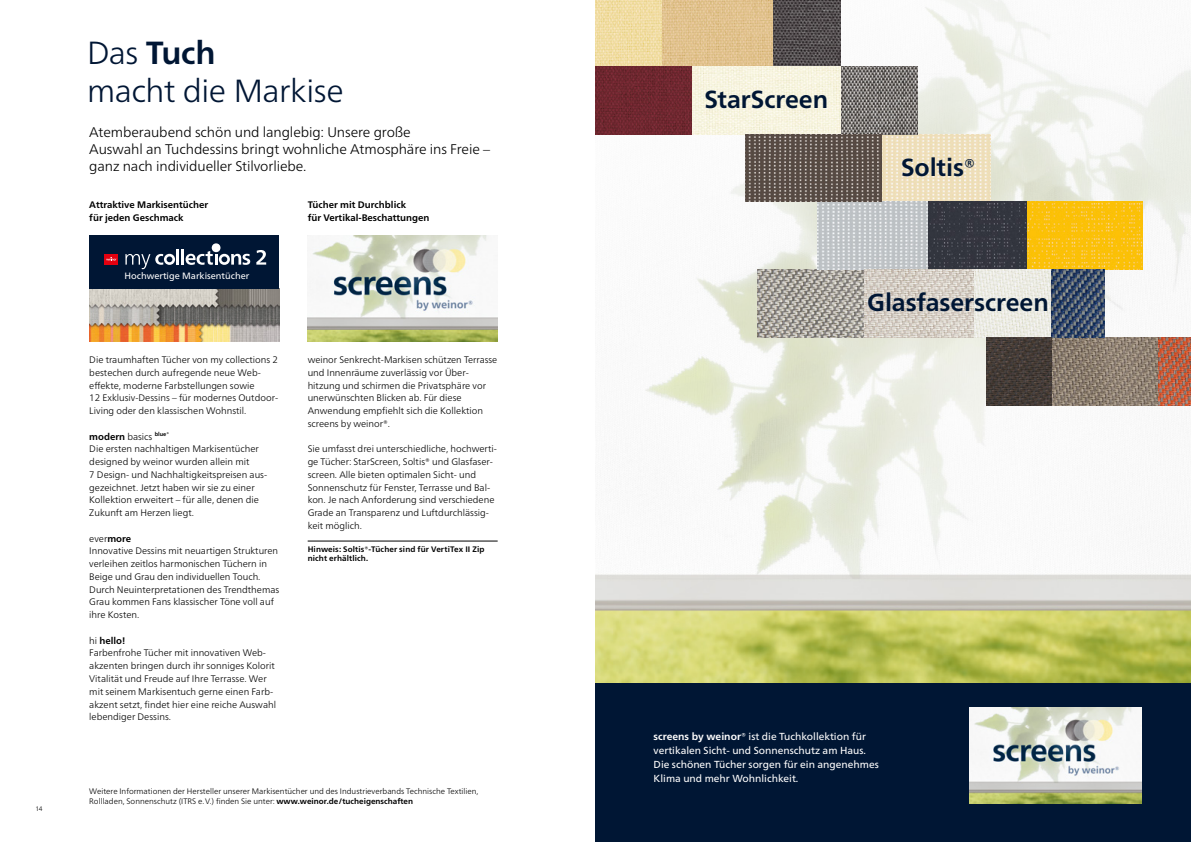
<style>
.page{position:relative;width:1191px;height:842px;background:#fff}
.page>*{position:absolute;margin:0;border:0;box-sizing:border-box;transform-origin:0 0}
.t1{font:300 32px/38.3px "Frutiger Neue LTW1 G";letter-spacing:-.015em;color:#001634}
.t2{font:700 24.6px "Frutiger Neue LTW1 G";letter-spacing:-.005em;color:#001634}
.t3{font:300 14px/17px "Frutiger Neue LTW1 G";letter-spacing:-.01em;color:#000}
.t4{font:10.2px/14.2px "Frutiger Neue LTW1 G";color:#fff}
.t5{font:300 9.5px/12.8px "Frutiger Neue LTW1 G";color:#000}
.t6{font:700 9.5px/12.8px "Frutiger Neue LTW1 G";color:#000}
.t7{font:9.2px "Frutiger Neue LTW1 G";color:#fff}
.t8{font:300 8px/9.9px "Frutiger Neue LTW1 G";color:#000}
.t9{font:700 8px/9.9px "Frutiger Neue LTW1 G";letter-spacing:.015em;color:#000}
.t10{font:300 6.5px "Frutiger Neue LTW1 G";color:#000}
.s1{font-weight:700}
</style>
<div class="page">
<img style="left:595px;top:0;width:596px;height:683px">
<img style="left:745px;top:134px;width:245px;height:68px">
<img style="left:595px;top:0;width:245px;height:66px">
<img style="left:757px;top:270px;width:347px;height:68px">
<img style="left:817px;top:202px;width:326px;height:68px">
<img style="left:595px;top:66px;width:322px;height:68px">
<img style="left:986px;top:338px;width:205px;height:68px">
<div style="left:595px;top:683px;width:596px;height:159px;background:#001634"></div>
<hr style="left:308px;top:541px;width:189px;height:1px;background:#000">
<img style="left:308px;top:235px;width:189px;height:107px">
<img style="left:89px;top:288px;width:190px;height:54px">
<div style="left:89px;top:235px;width:190px;height:53px;background:#001634"></div>
<svg style="left:105px;top:254px;width:13px;height:11px"></svg>
<svg style="left:106px;top:257px;width:10px;height:3px"></svg>
<svg style="left:125px;top:254px;width:50px;height:15px"></svg>
<hr style="left:176px;top:249px;width:3px;height:16px;background:#fff">
<hr style="left:181px;top:249px;width:3px;height:16px;background:#fff">
<div style="left:212px;top:243px;width:8px;height:9px;background:#fff;border-radius:50%"></div>
<svg style="left:186px;top:251px;width:64px;height:14px"></svg>
<svg style="left:256px;top:250px;width:10px;height:15px"></svg>
<img style="left:969px;top:707px;width:172px;height:97px">
<p class="t10" style="left:35px;top:805px;width:9px">14</p>
<h1 class="t1" style="left:87px;top:33px;width:258px">Das <span class="s1">Tuch<br></span>macht die Markise</h1>
<h3 class="t3" style="left:89px;top:123px;width:402px">Atemberaubend schön und langlebig: Unsere große<br>Auswahl an Tuchdessins bringt wohnliche Atmosphäre ins Freie – ganz nach individueller Stilvorliebe.</h3>
<p class="t6" style="left:308px;top:199px;width:123px">Tücher mit Durchblick<br>für Vertikal-Beschattungen</p>
<p class="t6" style="left:89px;top:199px;width:120px">Attraktive Markisentücher für jeden Geschmack</p>
<p class="t7" style="left:125px;top:271px;width:126px">Hochwertige Markisentücher</p>
<p class="t5" style="left:89px;top:353px;width:190px">Die traumhaften Tücher von my collections 2 bestechen durch aufregende neue Web&shy;effekte, moderne Farbstellungen sowie<br>12 Exklusiv-Dessins – für modernes Outdoor-Living oder den klassischen Wohnstil.</p>
<p class="t5" style="left:89px;top:430px;width:179px"><span class="s1">modern</span> basics <sup>blue®<br></sup>Die ersten nachhaltigen Markisentücher designed by weinor wurden allein mit<br>7 Design- und Nachhaltigkeitspreisen aus&shy;gezeichnet. Jetzt haben wir sie zu einer Kollektion erweitert – für alle, denen die Zukunft am Herzen liegt.</p>
<p class="t5" style="left:89px;top:532px;width:191px">ever<span class="s1">more<br></span>Innovative Dessins mit neuartigen Strukturen verleihen zeitlos harmonischen Tüchern in Beige und Grau den individuellen Touch.<br>Durch Neuinterpretationen des Trendthemas Grau kommen Fans klassischer Töne voll auf ihre Kosten.</p>
<p class="t5" style="left:89px;top:634px;width:188px">hi <span class="s1">hello!<br></span>Farbenfrohe Tücher mit innovativen Web&shy;akzenten bringen durch ihr sonniges Kolorit Vitalität und Freude auf Ihre Terrasse. Wer mit seinem Markisentuch gerne einen Farb&shy;akzent setzt, findet hier eine reiche Auswahl lebendiger Dessins.</p>
<p class="t5" style="left:308px;top:353px;width:191px">weinor Senkrecht-Markisen schützen Terrasse und Innenräume zuverlässig vor Über&shy;hitzung und schirmen die Privatsphäre vor unerwünschten Blicken ab. Für diese Anwendung empfiehlt sich die Kollektion screens by weinor®.</p>
<p class="t5" style="left:308px;top:442px;width:191px">Sie umfasst drei unterschiedliche, hochwerti&shy;ge Tücher: StarScreen, Soltis® und Glasfaser&shy;screen. Alle bieten optimalen Sicht- und Sonnenschutz für Fenster, Terrasse und Bal&shy;kon. Je nach Anforderung sind verschiedene Grade an Transparenz und Luftdurchlässig&shy;keit möglich.</p>
<p class="t9" style="left:308px;top:544px;width:178px">Hinweis: Soltis®-Tücher sind für VertiTex II Zip nicht erhältlich.</p>
<p class="t8" style="left:89px;top:786px;width:390px">Weitere Informationen der Hersteller unserer Markisentücher und des Industrieverbands Technische Textilien,<br>Rollladen, Sonnenschutz (ITRS e.V.) finden Sie unter: <span class="s1">www.weinor.de/tucheigenschaften</span></p>
<h2 class="t2" style="left:704px;top:85px;width:125px">StarScreen</h2>
<h2 class="t2" style="left:901px;top:153px;width:76px">Soltis®</h2>
<h2 class="t2" style="left:867px;top:288px;width:183px">Glasfaserscreen</h2>
<p class="t4" style="left:653px;top:729px;width:227px"><span class="s1">screens by weinor®</span> ist die Tuchkollektion für vertikalen Sicht- und Sonnenschutz am Haus.<br>Die schönen Tücher sorgen für ein angenehmes Klima und mehr Wohnlichkeit.</p>
</div>
